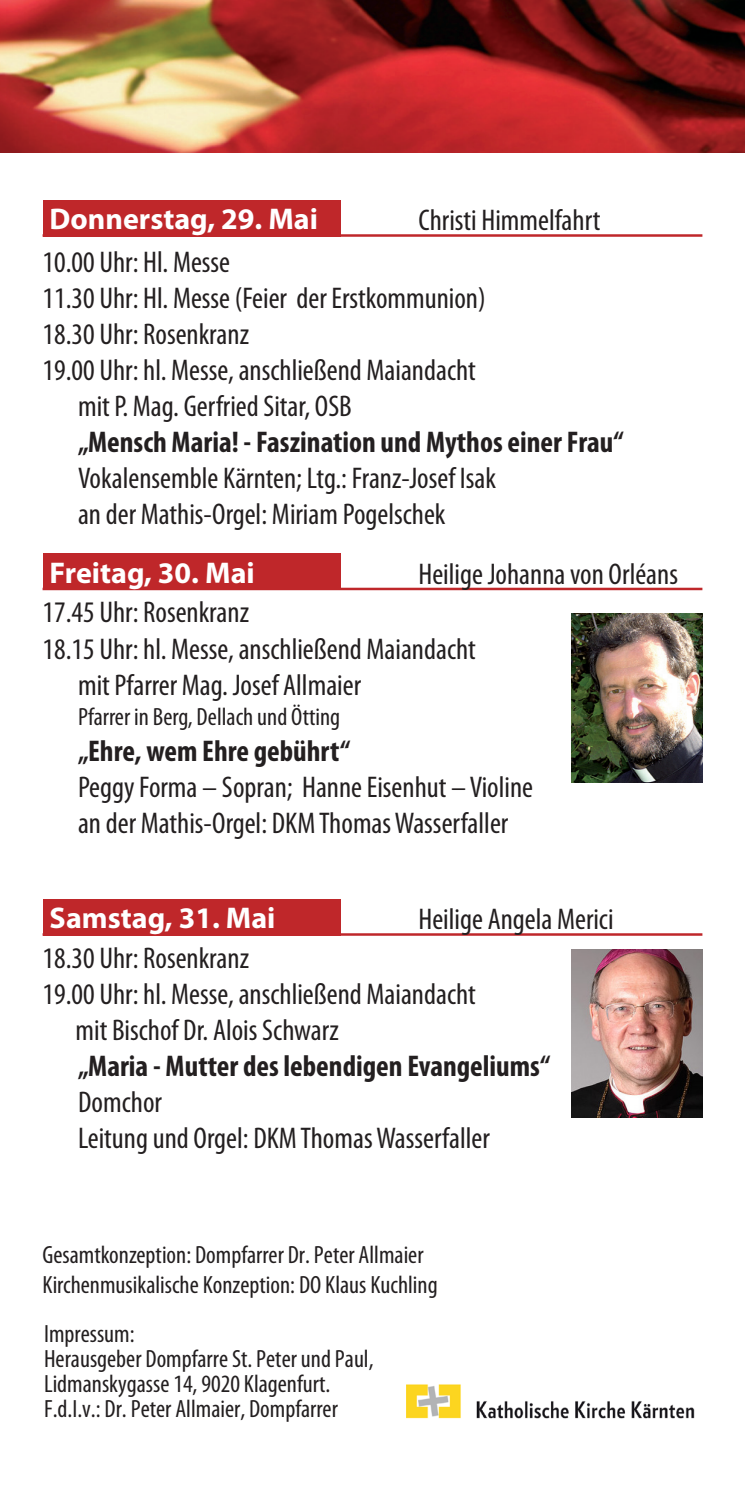
<style>
.page{position:relative;width:745px;height:1489px;background:#fff}
.page>*{position:absolute;margin:0;border:0;box-sizing:border-box;transform-origin:0 0}
.t1{font:condensed 30px/36px "Myriad Pro";color:#231f20}
.t2{font:700 condensed 30px "Myriad Pro";color:#231f20}
.t3{font:700 30px "Myriad Pro";color:#fff}
.t4{font:condensed 25px "Myriad Pro";color:#231f20}
</style>
<div class="page">
<img style="left:0;top:0;width:744px;height:152px">
<hr style="left:43px;top:234px;width:659px;height:3px;background:#bf272a">
<div style="left:43px;top:200px;width:297px;height:36px;background:#bf272a"></div>
<hr style="left:43px;top:587px;width:659px;height:3px;background:#bf272a">
<img style="left:571px;top:613px;width:131px;height:169px">
<div style="left:43px;top:553px;width:297px;height:37px;background:#bf272a"></div>
<hr style="left:43px;top:933px;width:659px;height:2px;background:#bf272a">
<img style="left:571px;top:949px;width:131px;height:168px">
<div style="left:43px;top:898px;width:297px;height:37px;background:#bf272a"></div>
<img style="left:406px;top:1384px;width:289px;height:35px">
<p class="t3" style="left:50px;top:200px;width:270px">Donnerstag, 29. Mai</p>
<p class="t1" style="left:418px;top:202px;width:183px">Christi Himmelfahrt</p>
<p class="t1" style="left:43px;top:244px;width:189px">10.00 Uhr: Hl. Messe</p>
<p class="t1" style="left:43px;top:280px;width:444px">11.30 Uhr: Hl. Messe (Feier der Erstkommunion)</p>
<p class="t1" style="left:43px;top:316px;width:208px">18.30 Uhr: Rosenkranz</p>
<p class="t1" style="left:43px;top:352px;width:434px">19.00 Uhr: hl. Messe, anschließend Maiandacht</p>
<p class="t1" style="left:78px;top:388px;width:275px">mit P. Mag. Gerfried Sitar, OSB</p>
<p class="t2" style="left:78px;top:423px;width:546px">„Mensch Maria! - Faszination und Mythos einer Frau“</p>
<p class="t1" style="left:78px;top:460px;width:419px">Vokalensemble Kärnten; Ltg.: Franz-Josef Isak</p>
<p class="t1" style="left:78px;top:496px;width:369px">an der Mathis-Orgel: Miriam Pogelschek</p>
<p class="t3" style="left:50px;top:553px;width:206px">Freitag, 30. Mai</p>
<p class="t1" style="left:418px;top:555px;width:261px">Heilige Johanna von Orléans</p>
<p class="t1" style="left:43px;top:594px;width:208px">17.45 Uhr: Rosenkranz</p>
<p class="t1" style="left:43px;top:630px;width:434px">18.15 Uhr: hl. Messe, anschließend Maiandacht</p>
<p class="t1" style="left:78px;top:666px;width:284px">mit Pfarrer Mag. Josef Allmaier</p>
<p class="t4" style="left:78px;top:701px;width:263px">Pfarrer in Berg, Dellach und Ötting</p>
<p class="t2" style="left:78px;top:731px;width:274px">„Ehre, wem Ehre gebührt“</p>
<p class="t1" style="left:78px;top:768px;width:456px">Peggy Forma – Sopran; Hanne Eisenhut – Violine</p>
<p class="t1" style="left:78px;top:804px;width:431px">an der Mathis-Orgel: DKM Thomas Wasserfaller</p>
<p class="t3" style="left:50px;top:898px;width:227px">Samstag, 31. Mai</p>
<p class="t1" style="left:418px;top:901px;width:196px">Heilige Angela Merici</p>
<p class="t1" style="left:43px;top:939px;width:208px">18.30 Uhr: Rosenkranz</p>
<p class="t1" style="left:43px;top:975px;width:434px">19.00 Uhr: hl. Messe, anschließend Maiandacht</p>
<p class="t1" style="left:75px;top:1011px;width:265px">mit Bischof Dr. Alois Schwarz</p>
<p class="t2" style="left:78px;top:1047px;width:473px">„Maria - Mutter des lebendigen Evangeliums“</p>
<p class="t1" style="left:78px;top:1083px;width:413px">Domchor<br>Leitung und Orgel: DKM Thomas Wasserfaller</p>
<p class="t4" style="left:43px;top:1239px;width:382px">Gesamtkonzeption: Dompfarrer Dr. Peter Allmaier</p>
<p class="t4" style="left:43px;top:1269px;width:396px">Kirchenmusikalische Konzeption: DO Klaus Kuchling</p>
<p class="t4" style="left:44px;top:1318px;width:92px">Impressum:</p>
<p class="t4" style="left:44px;top:1343px;width:331px">Herausgeber Dompfarre St. Peter und Paul,</p>
<p class="t4" style="left:44px;top:1368px;width:287px">Lidmanskygasse 14, 9020 Klagenfurt.</p>
<p class="t4" style="left:44px;top:1393px;width:295px">F.d.I.v.: Dr. Peter Allmaier, Dompfarrer</p>
</div>
